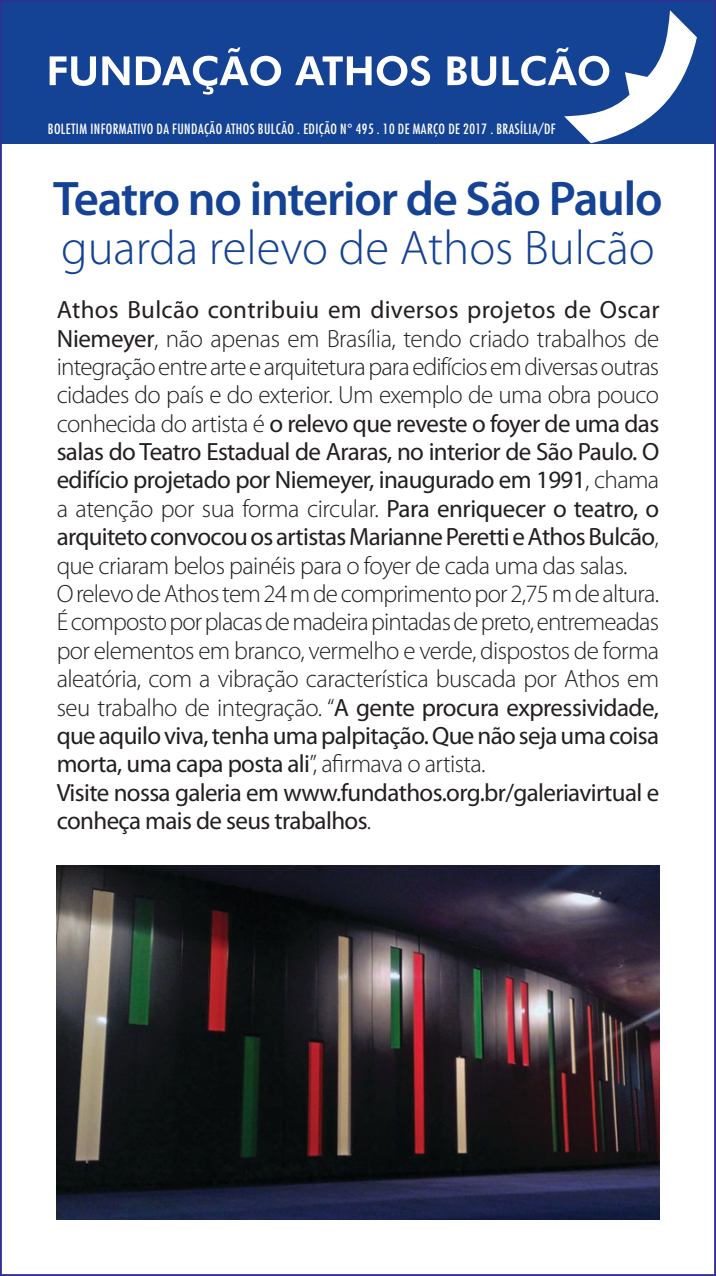
<style>
.page{position:relative;width:716px;height:1276px;background:#fff}
.page>*{position:absolute;margin:0;border:0;box-sizing:border-box;transform-origin:0 0}
.t1{font:600 48.75px "Myriad Pro";letter-spacing:-.025em;color:#144295}
.t2{font:300 48.75px "Myriad Pro";color:#144295}
.t3{font:300 25px/28.5px "Myriad Pro";letter-spacing:-.025em;color:#231f20}
.t4{font:condensed 13.75px "Futura Std";letter-spacing:.03em;color:#fff}
.s1{font-weight:400}
</style>
<div class="page">
<div style="left:0;top:0;width:716px;height:143px;background:#144295"></div>
<svg style="left:50px;top:56px;width:46px;height:30px"></svg>
<svg style="left:102px;top:56px;width:27px;height:29px"></svg>
<svg style="left:136px;top:47px;width:145px;height:48px"></svg>
<svg style="left:295px;top:56px;width:76px;height:29px"></svg>
<svg style="left:377px;top:56px;width:53px;height:30px"></svg>
<svg style="left:447px;top:56px;width:49px;height:30px"></svg>
<svg style="left:502px;top:10px;width:195px;height:133px"></svg>
<img style="left:57px;top:866px;width:602px;height:353px">
<p class="t4" style="left:48px;top:120px;width:509px">BOLETIM INFORMATIVO DA FUNDAÇÃO ATHOS BULCÃO . EDIÇÃO N° 495 . 10 DE MARÇO DE 2017 . BRASÍLIA/DF</p>
<h1 class="t1" style="left:53px;top:168px;width:611px">Teatro no interior de São Paulo</h1>
<h1 class="t2" style="left:61px;top:218px;width:595px">guarda relevo de Athos Bulcão</h1>
<p class="t3" style="left:57px;top:295px;width:604px"><span class="s1">Athos Bulcão contribuiu em diversos projetos de Oscar Niemeyer</span>, não apenas em Brasília, tendo criado trabalhos de integração entre arte e arquitetura para edifícios em diversas outras cidades do país e do exterior. Um exemplo de uma obra pouco conhecida do artista é <span class="s1">o relevo que reveste o foyer de uma das salas do Teatro Estadual de Araras, no interior de São Paulo. O edifício projetado por Niemeyer, inaugurado em 1991</span>, chama a atenção por sua forma circular. <span class="s1">Para enriquecer o teatro, o arquiteto convocou os artistas Marianne Peretti e Athos Bulcão</span>, que criaram belos painéis para o foyer de cada uma das salas.<br>O relevo de Athos tem 24 m de comprimento por 2,75 m de altura.<br>É composto por placas de madeira pintadas de preto, entremeadas por elementos em branco, vermelho e verde, dispostos de forma aleatória, com a vibração característica buscada por Athos em seu trabalho de integração. “<span class="s1">A gente procura expressividade, que aquilo viva, tenha uma palpitação. Que não seja uma coisa morta, uma capa posta ali</span>”, afirmava o artista.<br><span class="s1">Visite nossa galeria em www.fundathos.org.br/galeriavirtual e conheça mais de seus trabalhos</span>.</p>
</div>
